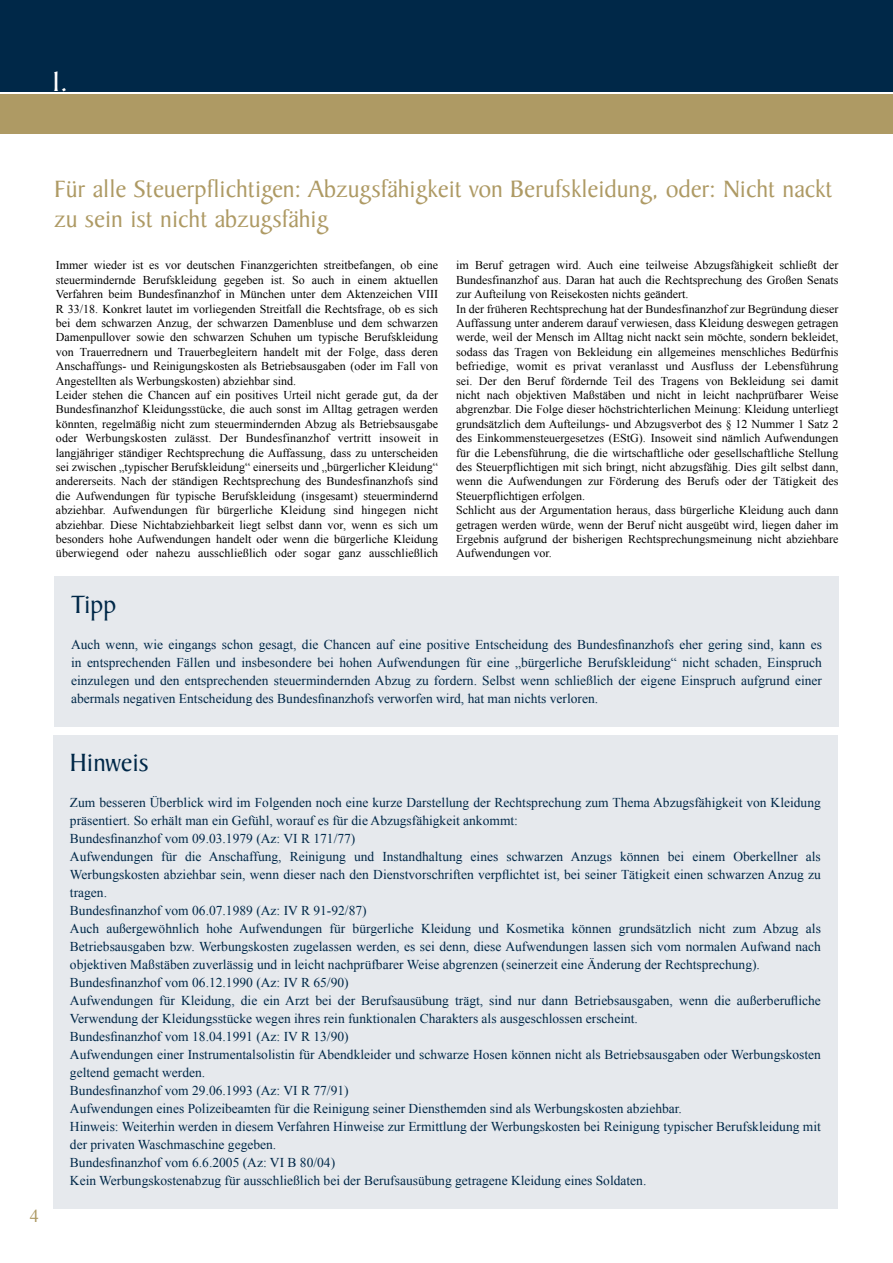
<style>
.page{position:relative;width:893px;height:1263px;background:#fff}
.page>*{position:absolute;margin:0;border:0;box-sizing:border-box;transform-origin:0 0}
.t1{font:30px "Baker Signet Std";color:#fff}
.t2{font:27px "Baker Signet Std";color:#002848}
.t3{font:25.5px/30.6px "Baker Signet Std";color:#ae9a64}
.t4{font:18px "Times New Roman";color:#ae9a64}
.t5{font:13.5px/18px "Times New Roman";color:#002848}
.t6{font:12px/14.4px "Times New Roman";color:#000}
</style>
<div class="page">
<div style="left:0;top:0;width:893px;height:91px;background:#002848"></div>
<div style="left:0;top:94px;width:893px;height:40px;background:#ae9a64"></div>
<div style="left:53px;top:735px;width:785px;height:474px;background:#e6e9ed"></div>
<div style="left:54px;top:577px;width:785px;height:150px;background:#e6e9ed"></div>
<h1 class="t1" style="left:52px;top:66px;width:18px">1.</h1>
<h3 class="t3" style="left:54px;top:174px;width:780px">Für alle Steuerpflichtigen: Abzugsfähigkeit von Berufskleidung, oder: Nicht nackt zu sein ist nicht abzugsfähig</h3>
<p class="t6" style="left:56px;top:258px;width:384px">Immer wieder ist es vor deutschen Finanzgerichten streitbefangen, ob eine steuermindernde Berufskleidung gegeben ist. So auch in einem aktuellen Verfahren beim Bundesfinanzhof in München unter dem Aktenzeichen VIII R 33/18. Konkret lautet im vorliegenden Streitfall die Rechtsfrage, ob es sich bei dem schwarzen Anzug, der schwarzen Damenbluse und dem schwarzen Damenpullover sowie den schwarzen Schuhen um typische Berufskleidung von Trauerrednern und Trauerbegleitern handelt mit der Folge, dass deren Anschaffungs- und Reinigungskosten als Betriebsausgaben (oder im Fall von Angestellten als Werbungskosten) abziehbar sind.<br>Leider stehen die Chancen auf ein positives Urteil nicht gerade gut, da der Bundesfinanzhof Kleidungsstücke, die auch sonst im Alltag getragen werden könnten, regelmäßig nicht zum steuermindernden Abzug als Betriebsausgabe oder Werbungskosten zulässt. Der Bundesfinanzhof vertritt insoweit in langjähriger ständiger Rechtsprechung die Auffassung, dass zu unterscheiden sei zwischen „typischer Berufskleidung“ einerseits und „bürgerlicher Kleidung“ andererseits. Nach der ständigen Rechtsprechung des Bundesfinanzhofs sind die Aufwendungen für typische Berufskleidung (insgesamt) steuermindernd abziehbar. Aufwendungen für bürgerliche Kleidung sind hingegen nicht abziehbar. Diese Nichtabziehbarkeit liegt selbst dann vor, wenn es sich um besonders hohe Aufwendungen handelt oder wenn die bürgerliche Kleidung überwiegend oder nahezu ausschließlich oder sogar ganz ausschließlich</p>
<p class="t6" style="left:456px;top:258px;width:384px">im Beruf getragen wird. Auch eine teilweise Abzugsfähigkeit schließt der Bundesfinanzhof aus. Daran hat auch die Rechtsprechung des Großen Senats zur Aufteilung von Reisekosten nichts geändert.<br>In der früheren Rechtsprechung hat der Bundesfinanzhof zur Begründung dieser Auffassung unter anderem darauf verwiesen, dass Kleidung deswegen getragen werde, weil der Mensch im Alltag nicht nackt sein möchte, sondern bekleidet, sodass das Tragen von Bekleidung ein allgemeines menschliches Bedürfnis befriedige, womit es privat veranlasst und Ausfluss der Lebensführung sei. Der den Beruf fördernde Teil des Tragens von Bekleidung sei damit nicht nach objektiven Maßstäben und nicht in leicht nachprüfbarer Weise abgrenzbar. Die Folge dieser höchstrichterlichen Meinung: Kleidung unterliegt grundsätzlich dem Aufteilungs- und Abzugsverbot des § 12 Nummer 1 Satz 2 des Einkommensteuergesetzes (EStG). Insoweit sind nämlich Aufwendungen für die Lebensführung, die die wirtschaftliche oder gesellschaftliche Stellung des Steuerpflichtigen mit sich bringt, nicht abzugsfähig. Dies gilt selbst dann, wenn die Aufwendungen zur Förderung des Berufs oder der Tätigkeit des Steuerpflichtigen erfolgen.<br>Schlicht aus der Argumentation heraus, dass bürgerliche Kleidung auch dann getragen werden würde, wenn der Beruf nicht ausgeübt wird, liegen daher im Ergebnis aufgrund der bisherigen Rechtsprechungsmeinung nicht abziehbare Aufwendungen vor.</p>
<h2 class="t2" style="left:71px;top:589px;width:47px">Tipp</h2>
<p class="t5" style="left:71px;top:635px;width:752px;text-align:justify">Auch wenn, wie eingangs schon gesagt, die Chancen auf eine positive Entscheidung des Bundesfinanzhofs eher gering sind, kann es in entsprechenden Fällen und insbesondere bei hohen Aufwendungen für eine „bürgerliche Berufskleidung“ nicht schaden, Einspruch einzulegen und den entsprechenden steuermindernden Abzug zu fordern. Selbst wenn schließlich der eigene Einspruch aufgrund einer abermals negativen Entscheidung des Bundesfinanzhofs verworfen wird, hat man nichts verloren.</p>
<h3 class="t4" style="left:30px;top:1203px;width:10px">4</h3>
<h2 class="t2" style="left:70px;top:748px;width:81px">Hinweis</h2>
<p class="t5" style="left:70px;top:794px;width:752px">Zum besseren Überblick wird im Folgenden noch eine kurze Darstellung der Rechtsprechung zum Thema Abzugsfähigkeit von Kleidung präsentiert. So erhält man ein Gefühl, worauf es für die Abzugsfähigkeit ankommt:<br>Bundesfinanzhof vom 09.03.1979 (Az: VI R 171/77)<br>Aufwendungen für die Anschaffung, Reinigung und Instandhaltung eines schwarzen Anzugs können bei einem Oberkellner als Werbungskosten abziehbar sein, wenn dieser nach den Dienstvorschriften verpflichtet ist, bei seiner Tätigkeit einen schwarzen Anzug zu tragen.<br>Bundesfinanzhof vom 06.07.1989 (Az: IV R 91-92/87)<br>Auch außergewöhnlich hohe Aufwendungen für bürgerliche Kleidung und Kosmetika können grundsätzlich nicht zum Abzug als Betriebsausgaben bzw. Werbungskosten zugelassen werden, es sei denn, diese Aufwendungen lassen sich vom normalen Aufwand nach objektiven Maßstäben zuverlässig und in leicht nachprüfbarer Weise abgrenzen (seinerzeit eine Änderung der Rechtsprechung).<br>Bundesfinanzhof vom 06.12.1990 (Az: IV R 65/90)<br>Aufwendungen für Kleidung, die ein Arzt bei der Berufsausübung trägt, sind nur dann Betriebsausgaben, wenn die außerberufliche Verwendung der Kleidungsstücke wegen ihres rein funktionalen Charakters als ausgeschlossen erscheint.<br>Bundesfinanzhof vom 18.04.1991 (Az: IV R 13/90)<br>Aufwendungen einer Instrumentalsolistin für Abendkleider und schwarze Hosen können nicht als Betriebsausgaben oder Werbungskosten geltend gemacht werden.<br>Bundesfinanzhof vom 29.06.1993 (Az: VI R 77/91)<br>Aufwendungen eines Polizeibeamten für die Reinigung seiner Diensthemden sind als Werbungskosten abziehbar.<br>Hinweis: Weiterhin werden in diesem Verfahren Hinweise zur Ermittlung der Werbungskosten bei Reinigung typischer Berufskleidung mit der privaten Waschmaschine gegeben.<br>Bundesfinanzhof vom 6.6.2005 (Az: VI B 80/04)<br>Kein Werbungskostenabzug für ausschließlich bei der Berufsausübung getragene Kleidung eines Soldaten.</p>
</div>
